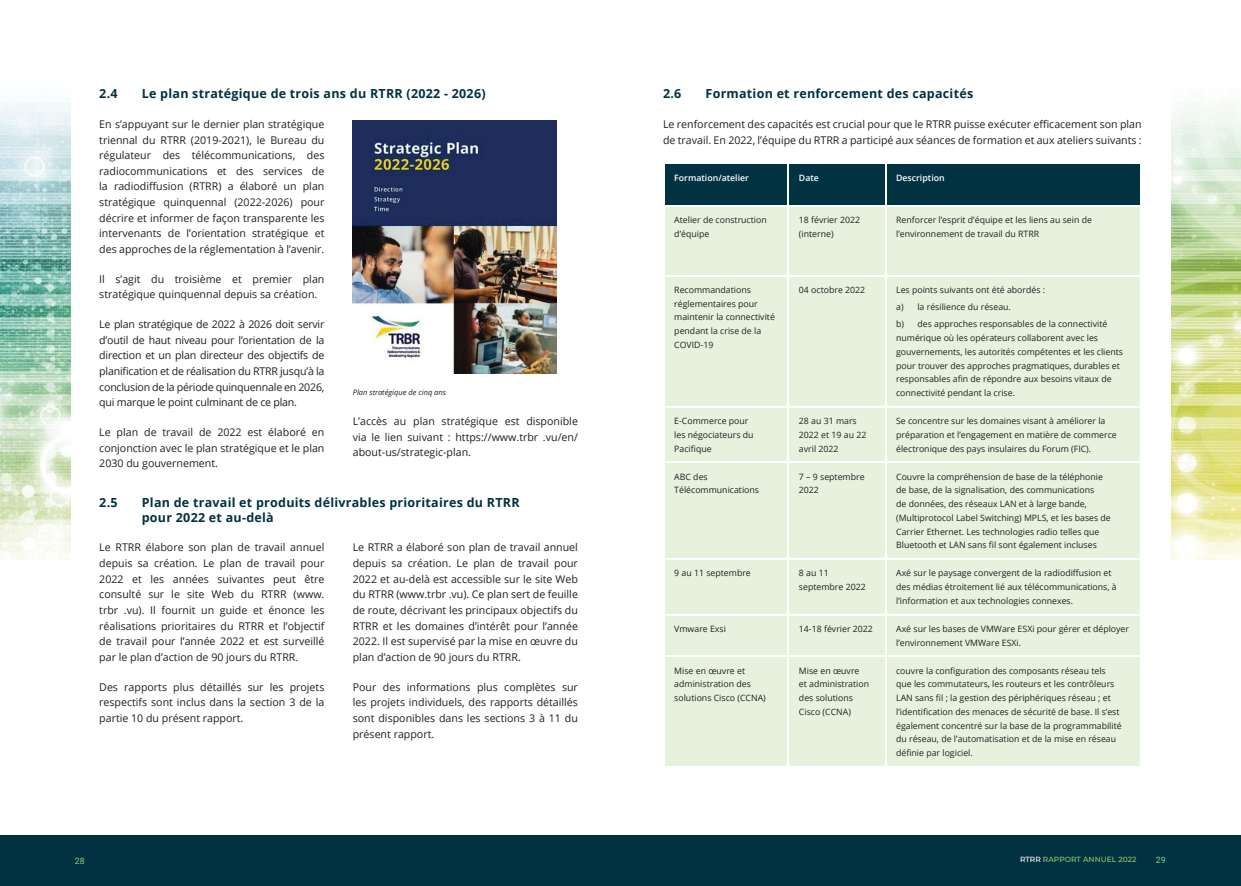
<style>
.page{position:relative;width:1241px;height:886px;background:#fff}
.page>*{position:absolute;margin:0;border:0;box-sizing:border-box;transform-origin:0 0}
.t1{font:700 12.5px/15px "Open Sans";letter-spacing:.02em;color:#003242}
.t2{font:10.62px/15.6px "Open Sans";color:#231f20;text-align:justify}
.t3{font:8.75px/13.8px "Open Sans";color:#231f20}
.t4{font:600 8.75px "Open Sans";color:#fff}
.t5{font:8.75px "Roboto";color:#95cb6f}
.t6{font:italic 7.5px "Open Sans";color:#231f20}
.t7{font:500 7.5px "Montserrat";letter-spacing:.005em;color:#95cb6f}
.s1{color:#fff}
</style>
<div class="page">
<img style="left:1171px;top:102px;width:69px;height:458px">
<img style="left:0;top:102px;width:71px;height:458px">
<div style="left:0;top:835px;width:1240px;height:51px;background:#003242"></div>
<div style="left:665px;top:164px;width:475px;height:41px;background:#003242"></div>
<div style="left:665px;top:207px;width:475px;height:559px;background:#e7f2de"></div>
<hr style="left:787px;top:164px;width:1px;height:41px;background:#fff">
<hr style="left:884px;top:164px;width:2px;height:41px;background:#fff">
<hr style="left:787px;top:207px;width:1px;height:68px;background:#fff">
<hr style="left:884px;top:207px;width:2px;height:68px;background:#fff">
<hr style="left:663px;top:275px;width:125px;height:1px;background:#fff">
<hr style="left:788px;top:275px;width:97px;height:1px;background:#fff">
<hr style="left:787px;top:276px;width:1px;height:130px;background:#fff">
<hr style="left:885px;top:275px;width:256px;height:1px;background:#fff">
<hr style="left:884px;top:276px;width:2px;height:130px;background:#fff">
<hr style="left:663px;top:406px;width:125px;height:1px;background:#fff">
<hr style="left:788px;top:406px;width:97px;height:1px;background:#fff">
<hr style="left:787px;top:407px;width:1px;height:55px;background:#fff">
<hr style="left:885px;top:406px;width:256px;height:1px;background:#fff">
<hr style="left:884px;top:407px;width:2px;height:55px;background:#fff">
<hr style="left:663px;top:462px;width:125px;height:1px;background:#fff">
<hr style="left:788px;top:462px;width:97px;height:1px;background:#fff">
<hr style="left:787px;top:463px;width:1px;height:95px;background:#fff">
<hr style="left:885px;top:462px;width:256px;height:1px;background:#fff">
<hr style="left:884px;top:463px;width:2px;height:95px;background:#fff">
<hr style="left:663px;top:558px;width:125px;height:2px;background:#fff">
<hr style="left:788px;top:558px;width:97px;height:2px;background:#fff">
<hr style="left:787px;top:560px;width:1px;height:54px;background:#fff">
<hr style="left:885px;top:558px;width:256px;height:2px;background:#fff">
<hr style="left:884px;top:560px;width:2px;height:54px;background:#fff">
<hr style="left:663px;top:614px;width:125px;height:1px;background:#fff">
<hr style="left:788px;top:614px;width:97px;height:1px;background:#fff">
<hr style="left:787px;top:615px;width:1px;height:41px;background:#fff">
<hr style="left:885px;top:614px;width:256px;height:1px;background:#fff">
<hr style="left:884px;top:615px;width:2px;height:41px;background:#fff">
<hr style="left:663px;top:656px;width:125px;height:1px;background:#fff">
<hr style="left:788px;top:656px;width:97px;height:1px;background:#fff">
<hr style="left:787px;top:657px;width:1px;height:109px;background:#fff">
<hr style="left:885px;top:656px;width:256px;height:1px;background:#fff">
<hr style="left:884px;top:657px;width:2px;height:109px;background:#fff">
<img style="left:353px;top:120px;width:203px;height:254px">
<p class="t1" style="left:99px;top:86px;width:20px">2.4</p>
<p class="t1" style="left:142px;top:86px;width:345px">Le plan stratégique de trois ans du RTRR (2022 - 2026)</p>
<p class="t2" style="left:99px;top:116px;width:227px">En s’appuyant sur le dernier plan stratégique triennal du RTRR (2019-2021), le Bureau du régulateur des télécommunications, des radiocommunications et des services de la radiodiffusion (RTRR) a élaboré un plan stratégique quinquennal (2022-2026) pour décrire et informer de façon transparente les intervenants de l’orientation stratégique et des approches de la réglementation à l’avenir.</p>
<p class="t2" style="left:99px;top:271px;width:227px">Il s’agit du troisième et premier plan stratégique quinquennal depuis sa création.</p>
<p class="t2" style="left:99px;top:316px;width:227px">Le plan stratégique de 2022 à 2026 doit servir d’outil de haut niveau pour l’orientation de la direction et un plan directeur des objectifs de planification et de réalisation du RTRR jusqu’à la conclusion de la période quinquennale en 2026, qui marque le point culminant de ce plan.</p>
<p class="t2" style="left:99px;top:424px;width:227px">Le plan de travail de 2022 est élaboré en conjonction avec le plan stratégique et le plan 2030 du gouvernement.</p>
<p class="t2" style="left:353px;top:413px;width:227px">L’accès au plan stratégique est disponible via le lien suivant : https://www.trbr .vu/en/ about-us/strategic-plan.</p>
<p class="t1" style="left:99px;top:494px;width:20px">2.5</p>
<p class="t1" style="left:142px;top:494px;width:379px">Plan de travail et produits délivrables prioritaires du RTRR pour 2022 et au-delà</p>
<p class="t2" style="left:99px;top:539px;width:227px">Le RTRR élabore son plan de travail annuel depuis sa création. Le plan de travail pour 2022 et les années suivantes peut être consulté sur le site Web du RTRR (www. trbr .vu). Il fournit un guide et énonce les réalisations prioritaires du RTRR et l’objectif de travail pour l’année 2022 et est surveillé par le plan d’action de 90 jours du RTRR.</p>
<p class="t2" style="left:99px;top:679px;width:227px">Des rapports plus détaillés sur les projets respectifs sont inclus dans la section 3 de la partie 10 du présent rapport.</p>
<p class="t6" style="left:353px;top:387px;width:95px">Plan stratégique de cinq ans</p>
<p class="t2" style="left:353px;top:539px;width:227px">Le RTRR a élaboré son plan de travail annuel depuis sa création. Le plan de travail pour 2022 et au-delà est accessible sur le site Web du RTRR (www.trbr .vu). Ce plan sert de feuille de route, décrivant les principaux objectifs du RTRR et les domaines d’intérêt pour l’année 2022. Il est supervisé par la mise en œuvre du plan d’action de 90 jours du RTRR.</p>
<p class="t2" style="left:353px;top:679px;width:227px">Pour des informations plus complètes sur les projets individuels, des rapports détaillés sont disponibles dans les sections 3 à 11 du présent rapport.</p>
<p class="t1" style="left:663px;top:86px;width:20px">2.6</p>
<p class="t1" style="left:705px;top:86px;width:269px">Formation et renforcement des capacités</p>
<p class="t2" style="left:663px;top:116px;width:480px">Le renforcement des capacités est crucial pour que le RTRR puisse exécuter efficacement son plan de travail. En 2022, l’équipe du RTRR a participé aux séances de formation et aux ateliers suivants :</p>
<p class="t4" style="left:674px;top:171px;width:76px">Formation/atelier</p>
<p class="t4" style="left:798px;top:171px;width:21px">Date</p>
<p class="t4" style="left:896px;top:171px;width:50px">Description</p>
<p class="t3" style="left:674px;top:213px;width:94px">Atelier de construction d’équipe</p>
<p class="t3" style="left:798px;top:213px;width:63px">18 février 2022 (interne)</p>
<p class="t3" style="left:896px;top:213px;width:197px">Renforcer l’esprit d’équipe et les liens au sein de l’environnement de travail du RTRR</p>
<p class="t3" style="left:674px;top:283px;width:102px">Recommandations réglementaires pour maintenir la connectivité pendant la crise de la<br>COVID-19</p>
<p class="t3" style="left:798px;top:283px;width:68px">04 octobre 2022</p>
<p class="t3" style="left:896px;top:281px;width:213px;line-height:17.2px">Les points suivants ont été abordés :<br>a) la résilience du réseau.<br>b) des approches responsables de la connectivité</p>
<p class="t3" style="left:896px;top:331px;width:228px">numérique où les opérateurs collaborent avec les gouvernements, les autorités compétentes et les clients pour trouver des approches pragmatiques, durables et responsables afin de répondre aux besoins vitaux de connectivité pendant la crise.</p>
<p class="t3" style="left:674px;top:414px;width:81px">E-Commerce pour les négociateurs du<br>Pacifique</p>
<p class="t3" style="left:798px;top:414px;width:69px">28 au 31 mars<br>2022 et 19 au 22 avril 2022</p>
<p class="t3" style="left:896px;top:414px;width:222px">Se concentre sur les domaines visant à améliorer la préparation et l’engagement en matière de commerce électronique des pays insulaires du Forum (FIC).</p>
<p class="t3" style="left:674px;top:469px;width:86px">ABC des<br>Télécommunications</p>
<p class="t3" style="left:798px;top:469px;width:67px">7 – 9 septembre<br>2022</p>
<p class="t3" style="left:896px;top:469px;width:216px">Couvre la compréhension de base de la téléphonie de base, de la signalisation, des communications<br>de données, des réseaux LAN et à large bande, (Multiprotocol Label Switching) MPLS, et les bases de Carrier Ethernet. Les technologies radio telles que Bluetooth et LAN sans fil sont également incluses</p>
<p class="t3" style="left:674px;top:566px;width:78px">9 au 11 septembre</p>
<p class="t3" style="left:798px;top:566px;width:68px">8 au 11 septembre 2022</p>
<p class="t3" style="left:896px;top:566px;width:222px">Axé sur le paysage convergent de la radiodiffusion et des médias étroitement lié aux télécommunications, à l’information et aux technologies connexes.</p>
<p class="t3" style="left:674px;top:621px;width:53px">Vmware Exsi</p>
<p class="t3" style="left:798px;top:621px;width:75px">14-18 février 2022</p>
<p class="t3" style="left:896px;top:621px;width:234px">Axé sur les bases de VMWare ESXi pour gérer et déployer l’environnement VMWare ESXi.</p>
<p class="t3" style="left:674px;top:663px;width:93px">Mise en œuvre et administration des solutions Cisco (CCNA)</p>
<p class="t3" style="left:798px;top:663px;width:72px">Mise en œuvre et administration des solutions<br>Cisco (CCNA)</p>
<p class="t3" style="left:896px;top:663px;width:227px">couvre la configuration des composants réseau tels que les commutateurs, les routeurs et les contrôleurs LAN sans fil ; la gestion des périphériques réseau ; et l’identification des menaces de sécurité de base. Il s’est également concentré sur la base de la programmabilité du réseau, de l’automatisation et de la mise en réseau définie par logiciel.</p>
<p class="t5" style="left:75px;top:856px;width:11px">28</p>
<p class="t7" style="left:1019px;top:856px;width:118px"><span class="s1">RTRR</span> RAPPORT ANNUEL 2022</p>
<p class="t5" style="left:1155px;top:854px;width:11px">29</p>
</div>
